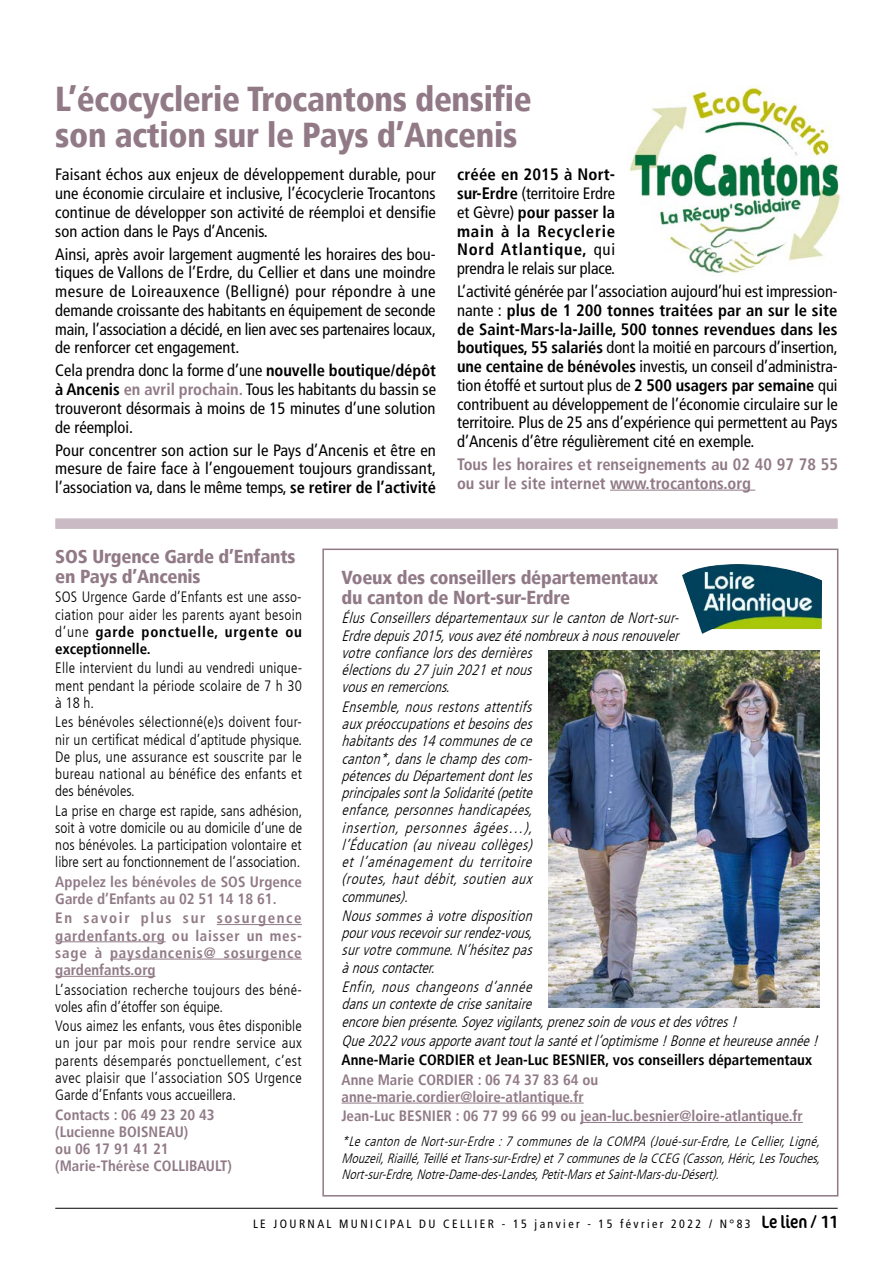
<style>
.page{position:relative;width:893px;height:1263px;background:#fff}
.page>*{position:absolute;margin:0;border:0;box-sizing:border-box;transform-origin:0 0}
.t1{font:900 condensed 34.5px/36px "Frutiger LT";letter-spacing:-.01em;color:#917a86}
.t2{font:900 condensed 18.75px/20.2px "Frutiger LT";letter-spacing:-.01em;color:#917a86}
.t3{font:condensed 16.5px/18.8px "Frutiger LT";color:#000;text-align:justify}
.t4{font:700 condensed 16.5px/18.8px "Frutiger LT";letter-spacing:.04em;color:#000;text-align:justify}
.t5{font:700 condensed 16.5px/18.8px "Frutiger LT";color:#917a86}
.t6{font:italic 300 condensed 15px/17.2px "Frutiger LT";color:#000}
.t7{font:300 condensed 15px/17.2px "Frutiger LT";letter-spacing:.01em;color:#000;text-align:justify}
.t8{font:700 condensed 15px/17.2px "Frutiger LT";color:#917a86}
.t9{font:700 condensed 15px "Frutiger LT";color:#000}
.t10{font:italic 300 condensed 13.5px/16.5px "Frutiger LT";color:#000;text-align:justify}
.t11{font:condensed 12px "Frutiger LT";letter-spacing:.2em;color:#000}
.s1{font-weight:700}
.s2{font-weight:700;color:#917a86}
.s3{font-weight:400}
.s4{font-family:"Cocon Pro";font-size:18px}
</style>
<div class="page">
<div style="left:322px;top:549px;width:516px;height:647px;border:2px solid #917a86"></div>
<hr style="left:55px;top:1208px;width:783px;height:1px;background:#000">
<div style="left:55px;top:518px;width:783px;height:11px;background:#c9bac3"></div>
<hr style="left:610px;top:490px;width:145px;height:1px;background:#917a86">
<hr style="left:217px;top:924px;width:85px;height:1px;background:#917a86">
<hr style="left:55px;top:941px;width:111px;height:1px;background:#917a86">
<hr style="left:110px;top:959px;width:192px;height:1px;background:#917a86">
<hr style="left:55px;top:976px;width:101px;height:1px;background:#917a86">
<hr style="left:342px;top:1103px;width:242px;height:1px;background:#917a86">
<hr style="left:580px;top:1122px;width:223px;height:1px;background:#917a86">
<img style="left:682px;top:564px;width:140px;height:70px">
<img style="left:629px;top:85px;width:212px;height:189px">
<img style="left:549px;top:651px;width:270px;height:357px">
<h1 class="t1" style="left:55px;top:81px;width:478px">L’écocyclerie Trocantons densifie son action sur le Pays d’Ancenis</h1>
<p class="t3" style="left:55px;top:165px;width:382px">Faisant échos aux enjeux de développement durable, pour une économie circulaire et inclusive, l’écocyclerie Trocantons continue de développer son activité de réemploi et densifie son action dans le Pays d’Ancenis.</p>
<p class="t3" style="left:55px;top:245px;width:382px">Ainsi, après avoir largement augmenté les horaires des bou&shy;tiques de Vallons de l’Erdre, du Cellier et dans une moindre mesure de Loireauxence (Belligné) pour répondre à une demande croissante des habitants en équipement de seconde main, l’association a décidé, en lien avec ses partenaires locaux, de renforcer cet engagement.</p>
<p class="t3" style="left:55px;top:361px;width:382px">Cela prendra donc la forme d’une <span class="s1">nouvelle boutique/dépôt à Ancenis</span> <span class="s2">en avril prochain.</span> Tous les habitants du bassin se trouveront désormais à moins de 15 minutes d’une solution de réemploi.</p>
<p class="t3" style="left:55px;top:441px;width:382px">Pour concentrer son action sur le Pays d’Ancenis et être en mesure de faire face à l’engouement toujours grandissant, l’association va, dans le même temps, <span class="s1">se retirer de l’activité</span></p>
<p class="t4" style="left:457px;top:165px;width:160px">créée en 2015 à Nort&shy;sur-Erdre <span class="s3">(territoire Erdre et Gèvre)</span> pour passer la main à la Recyclerie Nord Atlantique, <span class="s3">qui prendra le relais sur place.</span></p>
<p class="t3" style="left:457px;top:282px;width:382px">L’activité générée par l’association aujourd’hui est impression&shy;nante : <span class="s1">plus de 1 200 tonnes traitées par an sur le site de Saint-Mars-la-Jaille, 500 tonnes revendues dans les boutiques, 55 salariés</span> dont la moitié en parcours d’insertion, <span class="s1">une centaine de bénévoles</span> investis, un conseil d’administra&shy;tion étoffé et surtout plus de <span class="s1">2 500 usagers par semaine</span> qui contribuent au développement de l’économie circulaire sur le territoire. Plus de 25 ans d’expérience qui permettent au Pays d’Ancenis d’être régulièrement cité en exemple.</p>
<p class="t5" style="left:457px;top:455px;width:382px">Tous les horaires et renseignements au 02 40 97 78 55 ou sur le site internet www.trocantons.org</p>
<p class="t2" style="left:55px;top:546px;width:242px">SOS Urgence Garde d’Enfants en Pays d’Ancenis</p>
<p class="t7" style="left:55px;top:589px;width:248px">SOS Urgence Garde d’Enfants est une asso&shy;ciation pour aider les parents ayant besoin d’une <span class="s1">garde ponctuelle, urgente ou exceptionnelle.</span></p>
<p class="t7" style="left:55px;top:660px;width:248px">Elle intervient du lundi au vendredi unique&shy;ment pendant la période scolaire de 7 h 30 à 18 h.</p>
<p class="t7" style="left:55px;top:714px;width:248px">Les bénévoles sélectionné(e)s doivent four&shy;nir un certificat médical d’aptitude physique.<br>De plus, une assurance est souscrite par le bureau national au bénéfice des enfants et des bénévoles.</p>
<p class="t7" style="left:55px;top:802px;width:249px">La prise en charge est rapide, sans adhésion, soit à votre domicile ou au domicile d’une de nos bénévoles. La participation volontaire et libre sert au fonctionnement de l’association.</p>
<p class="t8" style="left:55px;top:873px;width:248px">Appelez les bénévoles de SOS Urgence<br>Garde d’Enfants au 02 51 14 18 61.</p>
<p class="t8" style="left:55px;top:910px;width:248px;text-align:justify">En savoir plus sur sosurgence gardenfants.org ou laisser un mes&shy;sage à paysdancenis@ sosurgence gardenfants.org</p>
<p class="t7" style="left:55px;top:981px;width:248px">L’association recherche toujours des béné&shy;voles afin d’étoffer son équipe.</p>
<p class="t7" style="left:55px;top:1018px;width:248px">Vous aimez les enfants, vous êtes disponible un jour par mois pour rendre service aux parents désemparés ponctuellement, c’est avec plaisir que l’association SOS Urgence Garde d’Enfants vous accueillera.</p>
<p class="t8" style="left:55px;top:1106px;width:178px">Contacts : 06 49 23 20 43 (Lucienne BOISNEAU)<br>ou 06 17 91 41 21 (Marie-Thérèse COLLIBAULT)</p>
<p class="t2" style="left:342px;top:567px;width:318px">Voeux des conseillers départementaux du canton de Nort-sur-Erdre</p>
<p class="t6" style="left:342px;top:610px;width:343px">ÉlusConseillersdépartementauxsurlecantondeNort-sur-Erdredepuis2015,vousavezéténombreuxànousrenouveler votreconfiancelorsdesdernières électionsdu27juin2021etnous<br>vousenremercions.</p>
<p class="t6" style="left:342px;top:698px;width:197px;text-align:justify">Ensemble,nousrestonsattentifs auxpréoccupationsetbesoinsdes habitantsdes14communesdece canton*,danslechampdescom&shy;pétencesduDépartementdontles principalessont laSolidarité(petite enfance,personneshandicapées, insertion, personnes âgées…), l’Éducation (au niveau collèges) et l’aménagement du territoire (routes,haut débit,soutien aux communes).</p>
<p class="t6" style="left:342px;top:907px;width:197px;text-align:justify">Noussommesàvotredisposition pourvousrecevoirsurrendez-vous, survotrecommune.N’hésitezpas ànouscontacter.</p>
<p class="t6" style="left:342px;top:978px;width:401px">Enfin,nous changeons d’année<br>dansuncontextedecrisesanitaire encorebienprésente.Soyezvigilants,prenezsoindevousetdesvôtres !</p>
<p class="t6" style="left:342px;top:1032px;width:482px">Que2022vousapporteavanttoutlasantéetl’optimisme !Bonneetheureuseannée !</p>
<p class="t9" style="left:342px;top:1051px;width:472px">Anne-Marie CORDIER et Jean-Luc BESNIER, vos conseillers départementaux</p>
<p class="t8" style="left:342px;top:1071px;width:258px">Anne Marie CORDIER : 06 74 37 83 64 ou anne-marie.cordier@loire-atlantique.fr</p>
<p class="t8" style="left:342px;top:1107px;width:463px">Jean-Luc BESNIER : 06 77 99 66 99 ou jean-luc.besnier@loire-atlantique.fr</p>
<p class="t10" style="left:342px;top:1133px;width:484px">*LecantondeNort-sur-Erdre :7communesdelaCOMPA (Joué-sur-Erdre,LeCellier,Ligné, Mouzeil,Riaillé,TeilléetTrans-sur-Erdre)et7 communesdelaCCEG (Casson,Héric,LesTouches, Nort-sur-Erdre,Notre-Dame-des-Landes,Petit-MarsetSaint-Mars-du-Désert).</p>
<p class="t11" style="left:253px;top:1216px;width:586px">LE JOURNAL MUNICIPAL DU CELLIER - 15 janvier - 15 février 2022 / N°83 <span class="s4">Le lien / 11</span></p>
</div>
